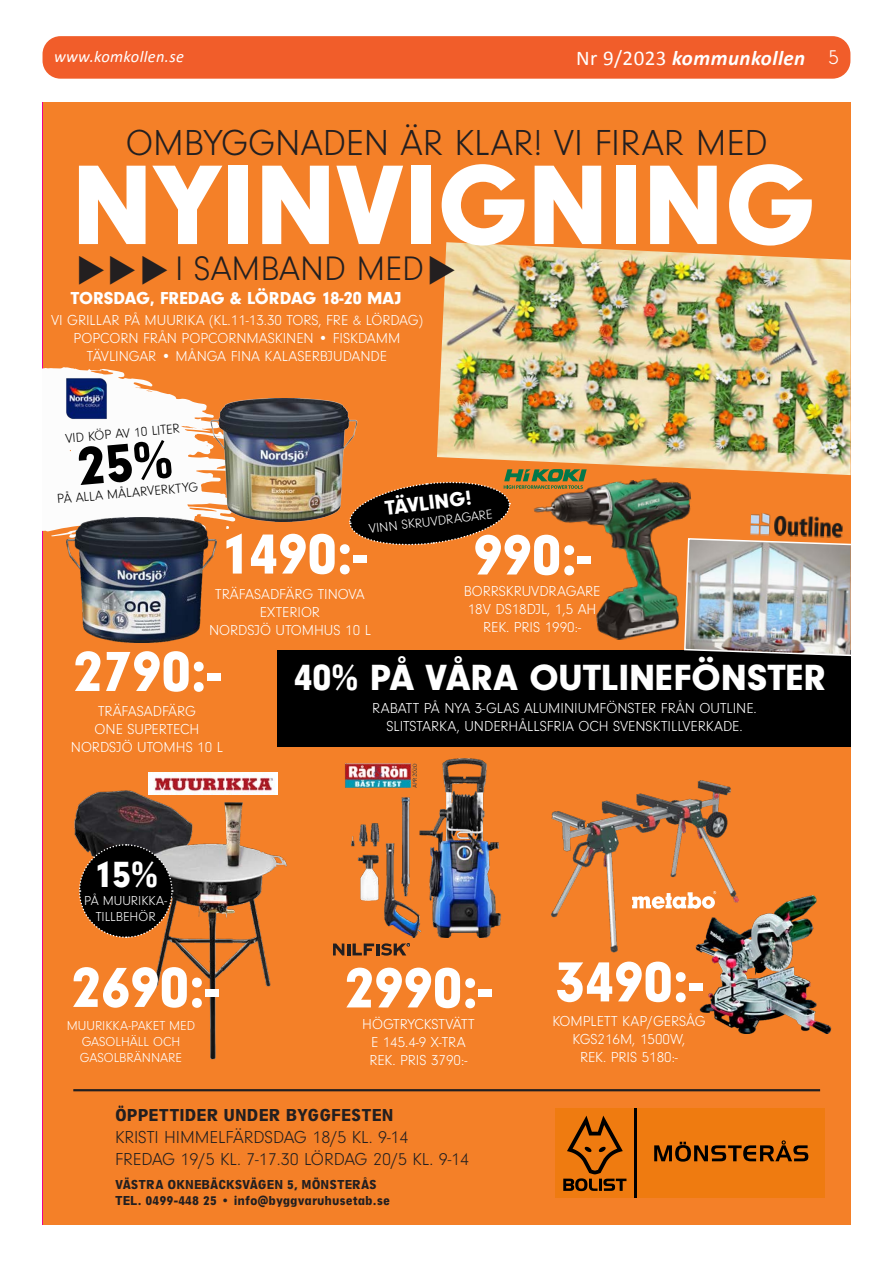
<style>
.page{position:relative;width:893px;height:1263px;background:#fff}
.page>*{position:absolute;margin:0;border:0;box-sizing:border-box;transform-origin:0 0}
.t1{font:900 117.45px "Neuzeit Gro";color:#fff}
.t2{font:900 58.5px "Neuzeit Gro";color:#fff}
.t3{font:900 37.8px "Neuzeit Gro";color:#fff}
.t4{font:300 37.5px "Neuzeit Gro";color:#231f20}
.t5{font:300 35.25px "Neuzeit Gro";color:#231f20}
.t6{font:35.25px/31.8px "Zapf Dingbats ITC";color:#231f20;text-align:justify}
.t7{font:italic 700 21px "Calibri";letter-spacing:.02em;color:#fff}
.t8{font:900 21px "Neuzeit Gro";color:#fff}
.t9{font:300 21px "Neuzeit Gro";color:#fff}
.t10{font:300 18px/21.6px "Neuzeit Gro";letter-spacing:-.005em;color:#231f20}
.t11{font:900 18px "Neuzeit Gro";color:#fff}
.t12{font:italic 16.5px "Calibri";letter-spacing:.02em;color:#fff}
.t13{font:300 15px/18px "Neuzeit Gro";color:#fff;text-align:center}
.t14{font:300 13.5px/16.2px "Neuzeit Gro";color:#fff;text-align:center}
.t15{font:900 13.5px/16.2px "Neuzeit Gro Con";color:#231f20}
.t16{font:300 13.5px "Neuzeit Gro";color:#000}
.s1{font-weight:400;font-style:normal}
.s2{font-family:"Neuzeit Gro Con";font-weight:900}
</style>
<div class="page">
<div style="left:43px;top:36px;width:807px;height:43px;background:#f15d2a;border-radius:18px"></div>
<div style="left:43px;top:103px;width:808px;height:1122px;background:#f48028"></div>
<div style="left:555px;top:1108px;width:270px;height:90px;background:#ef7b10"></div>
<svg style="left:563px;top:1115px;width:63px;height:76px"></svg>
<hr style="left:634px;top:1108px;width:3px;height:90px;background:#000">
<svg style="left:654px;top:1140px;width:154px;height:21px"></svg>
<img style="left:437px;top:242px;width:414px;height:233px">
<img style="left:345px;top:759px;width:156px;height:179px">
<hr style="left:73px;top:1089px;width:747px;height:2px;background:#231f20">
<img style="left:235px;top:399px;width:123px;height:123px">
<img style="left:66px;top:545px;width:150px;height:97px">
<img style="left:74px;top:787px;width:213px;height:273px">
<svg style="left:78px;top:843px;width:95px;height:96px;background:#301f13"></svg>
<img style="left:587px;top:478px;width:104px;height:162px">
<img style="left:699px;top:895px;width:133px;height:138px">
<img style="left:551px;top:780px;width:188px;height:180px">
<div style="left:277px;top:650px;width:574px;height:96px;background:#000"></div>
<img style="left:683px;top:537px;width:168px;height:120px">
<svg style="left:632px;top:891px;width:84px;height:18px"></svg>
<svg style="left:333px;top:943px;width:77px;height:13px"></svg>
<img style="left:148px;top:772px;width:129px;height:22px">
<svg style="left:348px;top:469px;width:239px;height:77px"></svg>
<img style="left:750px;top:513px;width:93px;height:25px">
<svg style="left:43px;top:367px;width:192px;height:178px"></svg>
<svg style="left:437px;top:256px;width:17px;height:29px"></svg>
<p class="t12" style="left:54px;top:45px;width:132px">www.komkollen.se</p>
<p class="t7" style="left:576px;top:44px;width:231px"><span class="s1">Nr 9/2023</span> kommunkollen</p>
<p class="t9" style="left:828px;top:46px;width:12px">5</p>
<p class="t4" style="left:126px;top:123px;width:643px">OMBYGGNADEN ÄR KLAR! VI FIRAR MED</p>
<p class="t1" style="left:72px;top:138px;width:745px">NYINVIGNING</p>
<p class="t5" style="left:175px;top:250px;width:250px">I SAMBAND MED</p>
<p class="t6" style="left:76px;top:286px;width:33px;rotate:-90deg">▼ ▼ ▼</p>
<p class="t13" style="left:51px;top:312px;width:373px">VI GRILLAR PÅ MUURIKA (KL.11-13.30 TORS, FRE &amp; LÖRDAG)<br>POPCORN FRÅN POPCORNMASKINEN • FISKDAMM<br>TÄVLINGAR • MÅNGA FINA KALASERBJUDANDE</p>
<p class="t11" style="left:71px;top:288px;width:332px">TORSDAG, FREDAG &amp; LÖRDAG 18-20 MAJ</p>
<p class="t16" style="left:65px;top:431px;width:117px;rotate:-5deg">VID KÖP AV 10 LITER</p>
<p class="t16" style="left:57px;top:492px;width:143px;rotate:-5deg">PÅ ALLA MÅLARVERKTYG</p>
<p class="t8" style="left:384px;top:496px;width:89px;rotate:-7deg">TÄVLING!</p>
<p class="t14" style="left:368px;top:521px;width:126px;rotate:-7deg">VINN SKRUVDRAGARE</p>
<p class="t2" style="left:220px;top:521px;width:148px">1490:-</p>
<p class="t2" style="left:473px;top:522px;width:119px">990:-</p>
<p class="t13" style="left:209px;top:585px;width:163px">TRÄFASADFÄRG TINOVA<br>EXTERIOR<br>NORDSJÖ UTOMHUS 10 L</p>
<p class="t13" style="left:464px;top:583px;width:138px">BORRSKRUVDRAGARE<br>18V DS18DJL, 1,5 AH<br>REK. PRIS 1990:-</p>
<p class="t2" style="left:74px;top:638px;width:148px">2790:-</p>
<p class="t13" style="left:71px;top:702px;width:154px">TRÄFASADFÄRG<br>ONE SUPERTECH<br>NORDSJÖ UTOMHS 10 L</p>
<p class="t3" style="left:93px;top:853px;width:66px">15%</p>
<p class="t14" style="left:84px;top:892px;width:84px">PÅ MUURIKKA-<br>TILLBEHÖR</p>
<p class="t2" style="left:72px;top:954px;width:148px">2690:-</p>
<p class="t14" style="left:67px;top:1018px;width:130px">MUURIKKA-PAKET MED<br>GASOLHÄLL OCH<br>GASOLBRÄNNARE</p>
<p class="t3" style="left:294px;top:656px;width:534px">40% PÅ VÅRA OUTLINEFÖNSTER</p>
<p class="t13" style="left:372px;top:700px;width:386px">RABATT PÅ NYA 3-GLAS ALUMINIUMFÖNSTER FRÅN OUTLINE.<br>SLITSTARKA, UNDERHÅLLSFRIA OCH SVENSKTILLVERKADE.</p>
<p class="t2" style="left:345px;top:955px;width:148px">2990:-</p>
<p class="t13" style="left:362px;top:1015px;width:114px">HÖGTRYCKSTVÄTT<br>E 145.4-9 X-TRA<br>REK. PRIS 3790:-</p>
<p class="t2" style="left:556px;top:949px;width:148px">3490:-</p>
<p class="t13" style="left:552px;top:1013px;width:155px">KOMPLETT KAP/GERSÅG<br>KGS216M, 1500W,<br>REK. PRIS 5180:-</p>
<p class="t10" style="left:115px;top:1105px;width:356px"><span class="s2">ÖPPETTIDER UNDER BYGGFESTEN<br></span>KRISTI HIMMELFÄRDSDAG 18/5 KL. 9-14<br>FREDAG 19/5 KL. 7-17.30 LÖRDAG 20/5 KL. 9-14</p>
<p class="t15" style="left:115px;top:1177px;width:276px">VÄSTRA OKNEBÄCKSVÄGEN 5, MÖNSTERÅS<br>TEL. 0499-448 25 • info@byggvaruhusetab.se</p>
</div>
